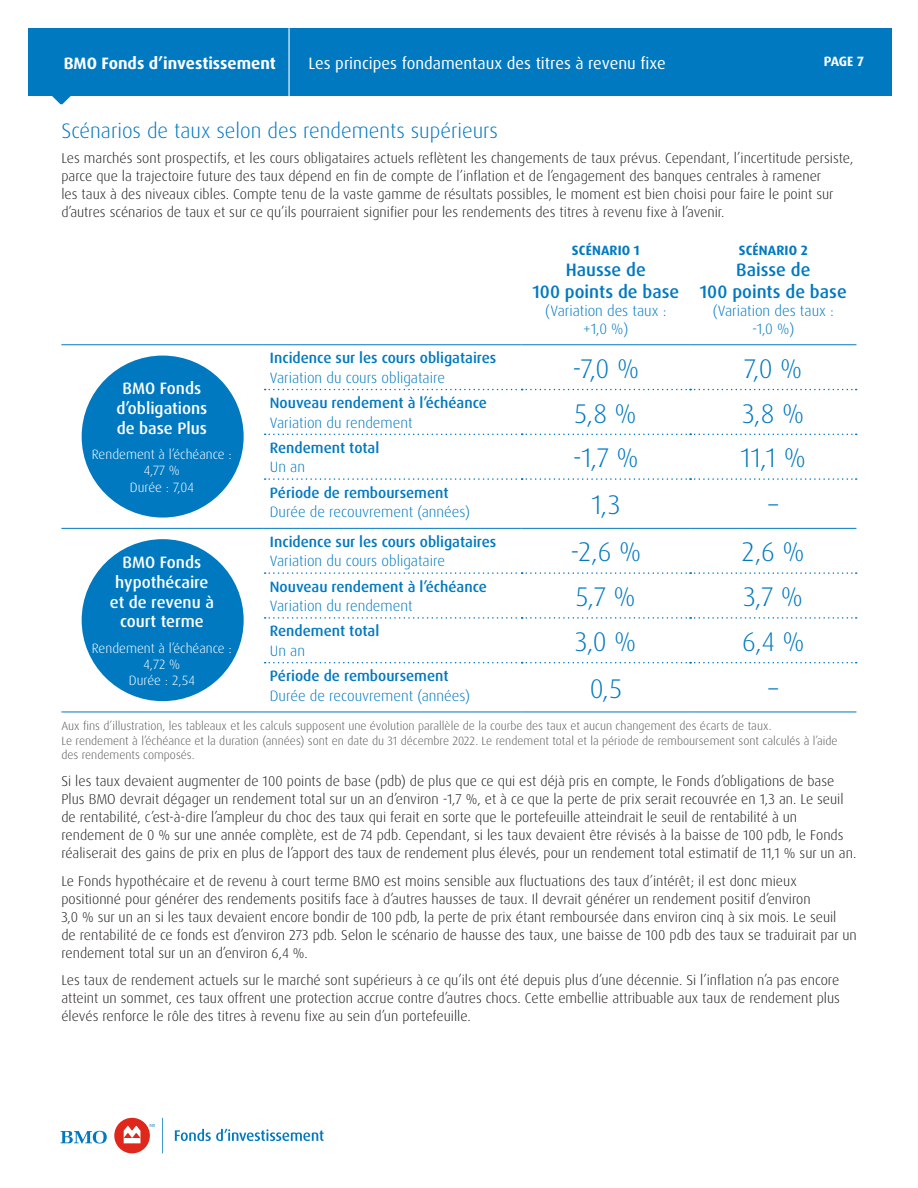
<style>
.page{position:relative;width:918px;height:1188px;background:#fff}
.page>*{position:absolute;margin:0;border:0;box-sizing:border-box;transform-origin:0 0}
.t1{font:300 27px "Dax Pro";color:#0079c1}
.t2{font:300 21px "Dax Pro";color:#0077c1}
.t3{font:500 18px/21.6px "Dax Pro";color:#0079c1;text-align:center}
.t4{font:500 16.5px/19.8px "Dax Pro";color:#fff;text-align:center}
.t5{font:16.5px "Dax Pro";color:#fff}
.t6{font:700 16.5px "Dax Pro";color:#fff}
.t7{font:300 15px/18px "Dax Pro";color:#0079c1;text-align:center}
.t8{font:500 15px "Dax Pro";color:#0079c1}
.Body_text{font:300 14.25px/18px "Dax Pro";color:#211d1e}
.t9{font:300 13.5px/16.2px "Dax Pro";color:#fff;text-align:center}
.t10{font:700 13.5px "Dax Pro";letter-spacing:.01em;color:#0079c1}
.t11{font:700 13.5px "Dax Pro";color:#fff}
.t12{font:300 12px/14.4px "Dax Pro";color:#595959}
</style>
<div class="page">
<div style="left:28px;top:28px;width:864px;height:68px;background:#0079c1"></div>
<svg style="left:52px;top:96px;width:19px;height:9px"></svg>
<hr style="left:61px;top:712px;width:203px;height:1px;background:#0079c1">
<hr style="left:61px;top:344px;width:203px;height:1px;background:#0079c1">
<hr style="left:264px;top:344px;width:258px;height:1px;background:#0079c1">
<hr style="left:522px;top:344px;width:168px;height:1px;background:#0079c1">
<hr style="left:690px;top:344px;width:166px;height:1px;background:#0079c1">
<hr style="left:61px;top:528px;width:203px;height:1px;background:#0079c1">
<hr style="left:264px;top:528px;width:258px;height:1px;background:#0079c1">
<hr style="left:522px;top:528px;width:168px;height:1px;background:#0079c1">
<hr style="left:690px;top:528px;width:166px;height:1px;background:#0079c1">
<svg style="left:265px;top:389px;width:592px;height:1px"></svg>
<svg style="left:265px;top:434px;width:592px;height:1px"></svg>
<svg style="left:265px;top:478px;width:592px;height:2px"></svg>
<svg style="left:265px;top:572px;width:592px;height:2px"></svg>
<svg style="left:265px;top:617px;width:592px;height:2px"></svg>
<svg style="left:265px;top:662px;width:592px;height:1px"></svg>
<hr style="left:264px;top:712px;width:258px;height:1px;background:#0079c1">
<hr style="left:522px;top:712px;width:168px;height:1px;background:#0079c1">
<hr style="left:690px;top:712px;width:166px;height:1px;background:#0079c1">
<div style="left:82px;top:356px;width:162px;height:162px;background:#0079c1;border-radius:50%"></div>
<div style="left:82px;top:539px;width:162px;height:162px;background:#0079c1;border-radius:50%"></div>
<svg style="left:175px;top:1129px;width:149px;height:12px"></svg>
<svg style="left:61px;top:1131px;width:46px;height:13px"></svg>
<div style="left:114px;top:1118px;width:36px;height:35px;background:#df271c;border-radius:50%"></div>
<svg style="left:124px;top:1126px;width:16px;height:17px"></svg>
<svg style="left:162px;top:1118px;width:1px;height:35px"></svg>
<svg style="left:150px;top:1124px;width:5px;height:3px"></svg>
<hr style="left:288px;top:28px;width:2px;height:68px;background:#fff">
<p class="t6" style="left:64px;top:52px;width:214px">BMO Fonds d’investissement</p>
<p class="t5" style="left:309px;top:52px;width:359px">Les principes fondamentaux des titres à revenu fixe</p>
<p class="t11" style="left:824px;top:53px;width:42px">PAGE 7</p>
<h2 class="t2" style="left:61px;top:117px;width:438px">Scénarios de taux selon des rendements supérieurs</h2>
<p class="Body_text" style="left:61px;top:149px;width:794px">Les marchés sont prospectifs, et les cours obligataires actuels reflètent les changements de taux prévus. Cependant, l’incertitude persiste, parce que la trajectoire future des taux dépend en fin de compte de l’inflation et de l’engagement des banques centrales à ramener<br>les taux à des niveaux cibles. Compte tenu de la vaste gamme de résultats possibles, le moment est bien choisi pour faire le point sur d’autres scénarios de taux et sur ce qu’ils pourraient signifier pour les rendements des titres à revenu fixe à l’avenir.</p>
<p class="t10" style="left:572px;top:241px;width:69px">SCÉNARIO 1</p>
<p class="t3" style="left:532px;top:259px;width:148px">Hausse de<br>100 points de base</p>
<p class="t7" style="left:545px;top:302px;width:123px">(Variation des taux : +1,0 %)</p>
<p class="t10" style="left:739px;top:241px;width:70px">SCÉNARIO 2</p>
<p class="t3" style="left:700px;top:259px;width:148px">Baisse de<br>100 points de base</p>
<p class="t7" style="left:713px;top:302px;width:123px">(Variation des taux : -1,0 %)</p>
<p class="t4" style="left:116px;top:379px;width:92px">BMO Fonds d’obligations de base Plus</p>
<p class="t9" style="left:92px;top:447px;width:142px">Rendement à l’échéance :<br>4,77 %</p>
<p class="t9" style="left:130px;top:479px;width:65px">Durée : 7,04</p>
<p class="t8" style="left:270px;top:348px;width:228px">Incidence sur les cours obligataires</p>
<p class="t7" style="left:270px;top:369px;width:177px">Variation du cours obligataire</p>
<p class="t8" style="left:270px;top:393px;width:218px">Nouveau rendement à l’échéance</p>
<p class="t7" style="left:270px;top:413px;width:144px">Variation du rendement</p>
<p class="t8" style="left:270px;top:438px;width:111px">Rendement total</p>
<p class="t7" style="left:270px;top:458px;width:37px">Un an</p>
<p class="t1" style="left:573px;top:351px;width:68px">-7,0 %</p>
<p class="t1" style="left:744px;top:351px;width:60px">7,0 %</p>
<p class="t1" style="left:575px;top:396px;width:63px">5,8 %</p>
<p class="t1" style="left:742px;top:396px;width:63px">3,8 %</p>
<p class="t1" style="left:573px;top:441px;width:67px">-1,7 %</p>
<p class="t1" style="left:741px;top:441px;width:67px">11,1 %</p>
<p class="t8" style="left:270px;top:483px;width:180px">Période de remboursement</p>
<p class="t7" style="left:270px;top:503px;width:202px">Durée de recouvrement (années)</p>
<p class="t1" style="left:591px;top:488px;width:30px">1,3</p>
<p class="t1" style="left:768px;top:488px;width:11px">–</p>
<p class="t8" style="left:270px;top:532px;width:228px">Incidence sur les cours obligataires</p>
<p class="t7" style="left:270px;top:552px;width:177px">Variation du cours obligataire</p>
<p class="t1" style="left:571px;top:535px;width:72px">-2,6 %</p>
<p class="t1" style="left:742px;top:535px;width:64px">2,6 %</p>
<p class="t4" style="left:110px;top:553px;width:106px">BMO Fonds hypothécaire et de revenu à court terme</p>
<p class="t9" style="left:92px;top:640px;width:142px">Rendement à l’échéance :<br>4,72 %</p>
<p class="t9" style="left:129px;top:672px;width:67px">Durée : 2,54</p>
<p class="t8" style="left:270px;top:577px;width:218px">Nouveau rendement à l’échéance</p>
<p class="t7" style="left:270px;top:597px;width:144px">Variation du rendement</p>
<p class="t1" style="left:576px;top:579px;width:61px">5,7 %</p>
<p class="t1" style="left:743px;top:579px;width:61px">3,7 %</p>
<p class="t8" style="left:270px;top:622px;width:111px">Rendement total</p>
<p class="t7" style="left:270px;top:642px;width:37px">Un an</p>
<p class="t1" style="left:575px;top:624px;width:63px">3,0 %</p>
<p class="t1" style="left:742px;top:624px;width:64px">6,4 %</p>
<p class="t8" style="left:270px;top:666px;width:180px">Période de remboursement</p>
<p class="t7" style="left:270px;top:687px;width:202px">Durée de recouvrement (années)</p>
<p class="t1" style="left:590px;top:671px;width:34px">0,5</p>
<p class="t1" style="left:768px;top:671px;width:11px">–</p>
<p class="t12" style="left:61px;top:719px;width:778px">Aux fins d’illustration, les tableaux et les calculs supposent une évolution parallèle de la courbe des taux et aucun changement des écarts de taux.<br>Le rendement à l’échéance et la duration (années) sont en date du 31 décembre 2022. Le rendement total et la période de remboursement sont calculés à l’aide des rendements composés.</p>
<p class="Body_text" style="left:61px;top:773px;width:796px">Si les taux devaient augmenter de 100 points de base (pdb) de plus que ce qui est déjà pris en compte, le Fonds d’obligations de base Plus BMO devrait dégager un rendement total sur un an d’environ -1,7 %, et à ce que la perte de prix serait recouvrée en 1,3 an. Le seuil de rentabilité, c’est-à-dire l’ampleur du choc des taux qui ferait en sorte que le portefeuille atteindrait le seuil de rentabilité à un rendement de 0 % sur une année complète, est de 74 pdb. Cependant, si les taux devaient être révisés à la baisse de 100 pdb, le Fonds réaliserait des gains de prix en plus de l’apport des taux de rendement plus élevés, pour un rendement total estimatif de 11,1 % sur un an.</p>
<p class="Body_text" style="left:61px;top:872px;width:797px">Le Fonds hypothécaire et de revenu à court terme BMO est moins sensible aux fluctuations des taux d’intérêt; il est donc mieux positionné pour générer des rendements positifs face à d’autres hausses de taux. Il devrait générer un rendement positif d’environ<br>3,0 % sur un an si les taux devaient encore bondir de 100 pdb, la perte de prix étant remboursée dans environ cinq à six mois. Le seuil<br>de rentabilité de ce fonds est d’environ 273 pdb. Selon le scénario de hausse des taux, une baisse de 100 pdb des taux se traduirait par un rendement total sur un an d’environ 6,4 %.</p>
<p class="Body_text" style="left:61px;top:971px;width:780px;text-align:justify">Les taux de rendement actuels sur le marché sont supérieurs à ce qu’ils ont été depuis plus d’une décennie. Si l’inflation n’a pas encore atteint un sommet, ces taux offrent une protection accrue contre d’autres chocs. Cette embellie attribuable aux taux de rendement plus élevés renforce le rôle des titres à revenu fixe au sein d’un portefeuille.</p>
</div>
